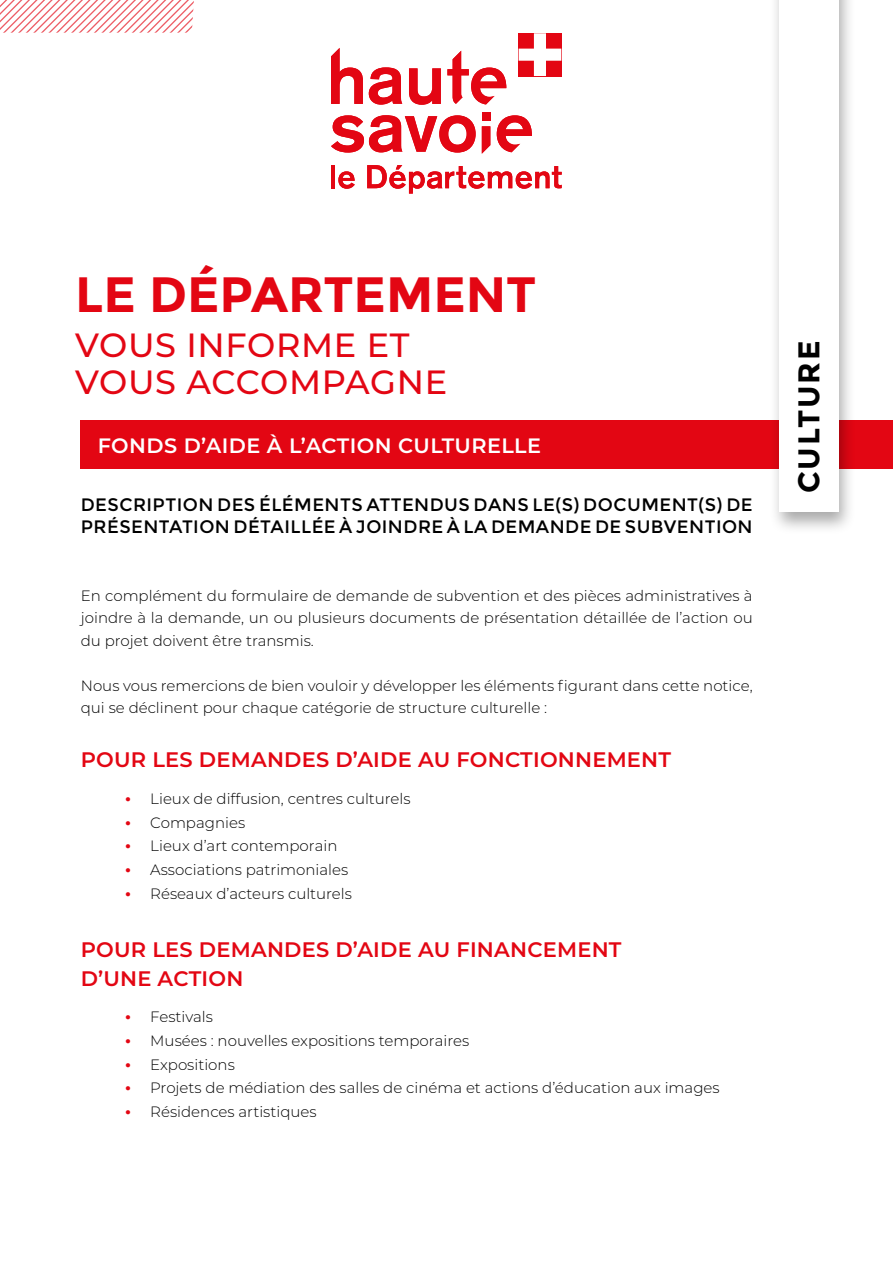
<style>
.page{position:relative;width:893px;height:1263px;background:#fff}
.page>*{position:absolute;margin:0;border:0;box-sizing:border-box;transform-origin:0 0}
.t1{font:700 49.65px "Montserrat";color:#e30613}
.t2{font:500 33.6px/37.5px "Montserrat";letter-spacing:.02em;color:#e30613}
.t3{font:700 30px "Montserrat";letter-spacing:.06em;color:#000}
.t4{font:600 21px/28.5px "Montserrat";letter-spacing:.01em;color:#e30613}
.t5{font:600 20.85px "Montserrat";letter-spacing:.02em;color:#fff}
.t6{font:18px/22.5px "Montserrat";letter-spacing:.025em;color:#000}
.t7{font:300 15px/22.5px "Montserrat";color:#000;text-align:justify}
.s1{font-weight:700;color:#e30613}
</style>
<div class="page">
<div style="left:81px;top:421px;width:812px;height:48px;background:#e30613"></div>
<svg style="left:0;top:0;width:194px;height:33px"></svg>
<svg style="left:331px;top:48px;width:32px;height:56px"></svg>
<svg style="left:497px;top:115px;width:35px;height:37px"></svg>
<svg style="left:369px;top:67px;width:33px;height:38px"></svg>
<svg style="left:331px;top:115px;width:145px;height:38px"></svg>
<svg style="left:409px;top:68px;width:32px;height:37px"></svg>
<svg style="left:482px;top:126px;width:8px;height:28px"></svg>
<svg style="left:447px;top:51px;width:59px;height:53px"></svg>
<div style="left:482px;top:112px;width:8px;height:9px;background:#e30613"></div>
<hr style="left:331px;top:165px;width:4px;height:23px;background:#e30613">
<svg style="left:338px;top:171px;width:17px;height:18px"></svg>
<svg style="left:367px;top:165px;width:195px;height:29px"></svg>
<svg style="left:518px;top:33px;width:44px;height:44px"></svg>
<svg style="left:519px;top:33px;width:42px;height:43px"></svg>
<div style="left:769px;top:0;width:87px;height:534px;background:#000;opacity:.34"></div>
<div style="left:780px;top:0;width:59px;height:511px;background:#fff"></div>
<h1 class="t1" style="left:75px;top:265px;width:463px">LE DÉPARTEMENT</h1>
<h2 class="t2" style="left:75px;top:325px;width:373px">VOUS INFORME ET<br>VOUS ACCOMPAGNE</h2>
<h3 class="t5" style="left:98px;top:431px;width:445px">FONDS D’AIDE À L’ACTION CULTURELLE</h3>
<p class="t6" style="left:81px;top:493px;width:673px">DESCRIPTION DES ÉLÉMENTS ATTENDUS DANS LE(S) DOCUMENT(S) DE<br>PRÉSENTATION DÉTAILLÉE À JOINDRE À LA DEMANDE DE SUBVENTION</p>
<p class="t7" style="left:81px;top:584px;width:673px">En complément du formulaire de demande de subvention et des pièces administratives à joindre à la demande, un ou plusieurs documents de présentation détaillée de l’action ou du projet doivent être transmis.</p>
<p class="t7" style="left:81px;top:674px;width:673px">Nous vous remercions de bien vouloir y développer les éléments figurant dans cette notice, qui se déclinent pour chaque catégorie de structure culturelle :</p>
<h3 class="t4" style="left:81px;top:745px;width:592px">POUR LES DEMANDES D’AIDE AU FONCTIONNEMENT</h3>
<p class="t7" style="left:125px;top:787px;width:287px"><span class="s1">•</span> Lieux de diffusion, centres culturels</p>
<p class="t7" style="left:125px;top:810px;width:122px"><span class="s1">•</span> Compagnies</p>
<p class="t7" style="left:125px;top:834px;width:214px"><span class="s1">•</span> Lieux d’art contemporain</p>
<p class="t7" style="left:125px;top:858px;width:225px"><span class="s1">•</span> Associations patrimoniales</p>
<p class="t7" style="left:125px;top:882px;width:229px"><span class="s1">•</span> Réseaux d’acteurs culturels</p>
<h3 class="t4" style="left:81px;top:934px;width:542px">POUR LES DEMANDES D’AIDE AU FINANCEMENT<br>D’UNE ACTION</h3>
<p class="t7" style="left:125px;top:1005px;width:90px"><span class="s1">•</span> Festivals</p>
<p class="t7" style="left:125px;top:1029px;width:346px"><span class="s1">•</span> Musées : nouvelles expositions temporaires</p>
<p class="t7" style="left:125px;top:1052px;width:112px"><span class="s1">•</span> Expositions</p>
<p class="t7" style="left:125px;top:1076px;width:596px"><span class="s1">•</span> Projets de médiation des salles de cinéma et actions d’éducation aux images</p>
<p class="t7" style="left:125px;top:1100px;width:193px"><span class="s1">•</span> Résidences artistiques</p>
<h3 class="t3" style="left:791px;top:493px;width:154px;rotate:-90deg">CULTURE</h3>
</div>
